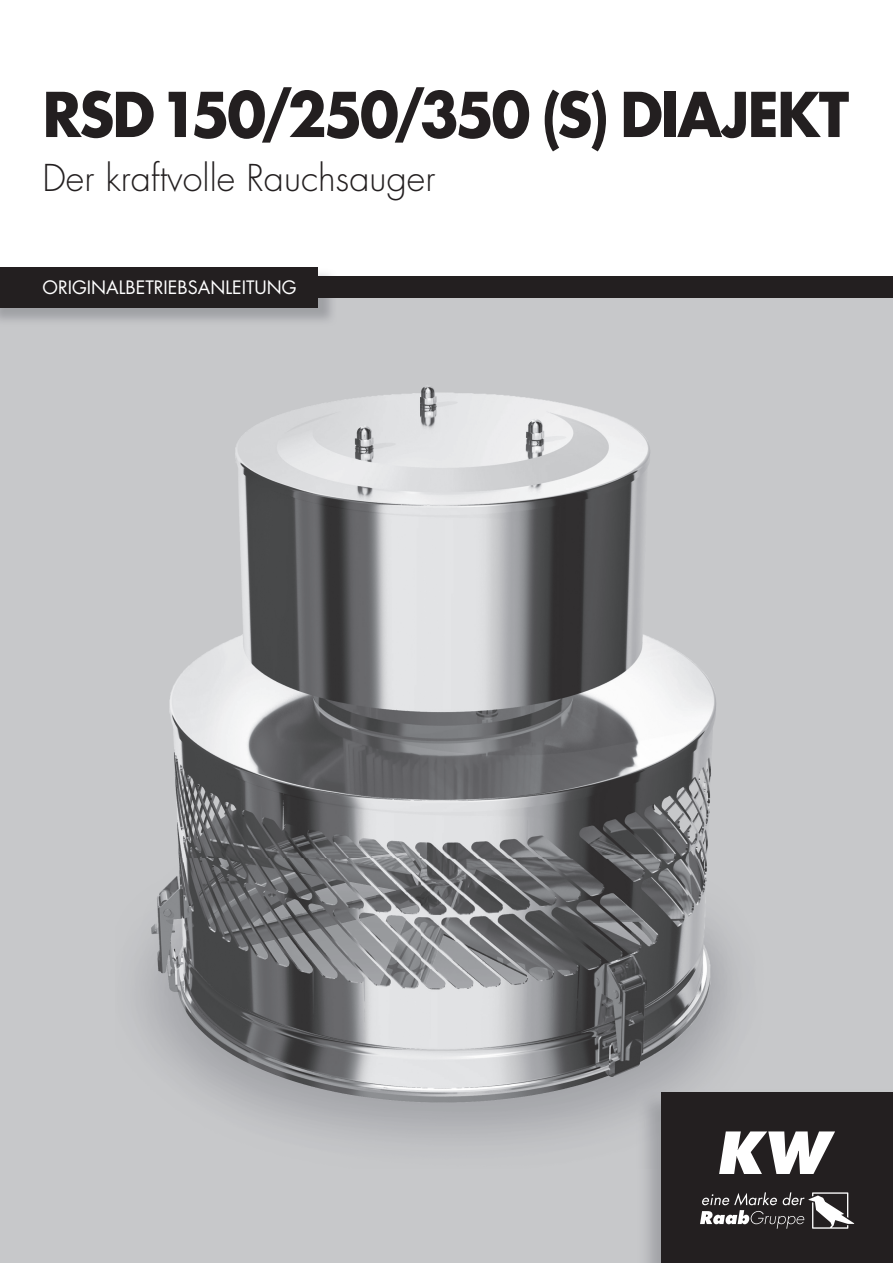
<style>
.page{position:relative;width:893px;height:1263px;background:#fff}
.page>*{position:absolute;margin:0;border:0;box-sizing:border-box;transform-origin:0 0}
.t1{font:700 60px "Futura Std";letter-spacing:-.035em;color:#231f20;scale:.95 1}
.t2{font:300 36px "Futura Std";color:#231f20}
.t3{font:18px "Futura Std";color:#fff}
</style>
<div class="page">
<div style="left:0;top:298px;width:893px;height:965px;background:#c7c8ca"></div>
<img style="left:141px;top:387px;width:585px;height:730px">
<img style="left:646px;top:1092px;width:247px;height:171px">
<img style="left:636px;top:1089px;width:141px;height:80px">
<div style="left:661px;top:1093px;width:232px;height:170px;background:#231f20"></div>
<div style="left:0;top:276px;width:893px;height:22px;background:#231f20"></div>
<img style="left:0;top:273px;width:332px;height:48px">
<img style="left:0;top:298px;width:337px;height:1px">
<div style="left:0;top:267px;width:318px;height:40px;background:#231f20"></div>
<svg style="left:719px;top:1131px;width:116px;height:43px"></svg>
<svg style="left:700px;top:1192px;width:154px;height:37px"></svg>
<h1 class="t1" style="left:43px;top:75px;width:851px">RSD 150/250/350 (S) DIAJEKT</h1>
<h2 class="t2" style="left:43px;top:156px;width:394px">Der kraftvolle Rauchsauger</h2>
<p class="t3" style="left:43px;top:276px;width:256px">ORIGINALBETRIEBSANLEITUNG</p>
</div>
